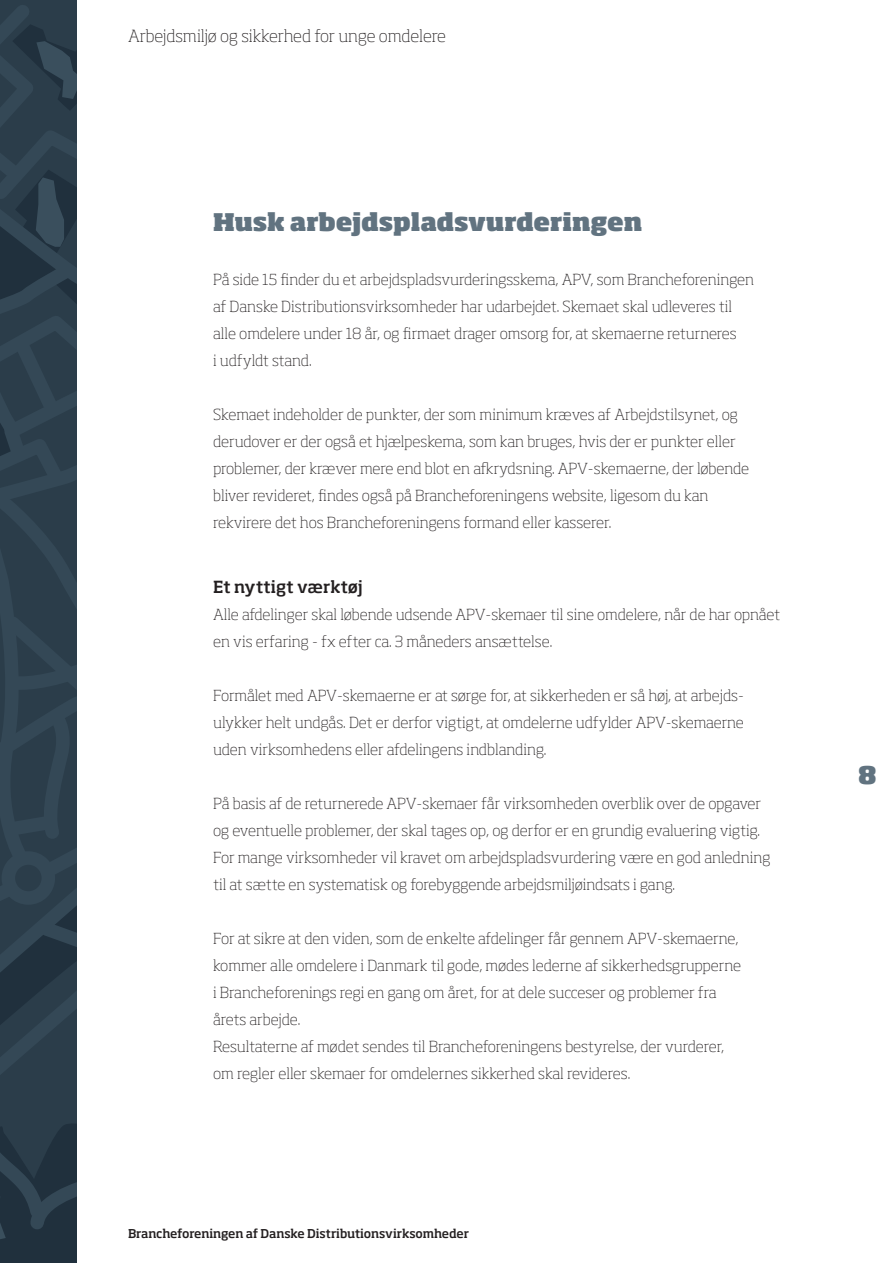
<style>
.page{position:relative;width:893px;height:1263px;background:#fff}
.page>*{position:absolute;margin:0;border:0;box-sizing:border-box;transform-origin:0 0}
.t1{font:800 24px "Soho Std";color:#617380}
.t2{font:200 16.5px "Soho Std";letter-spacing:-.005em;color:#231f20}
.t3{font:500 16.5px "Soho Std";color:#231f20}
.t4{font:200 15px/27px "Soho Std";color:#231f20}
.t5{font:500 12px "Soho Std";letter-spacing:-.005em;color:#231f20}
</style>
<div class="page">
<svg style="left:0;top:0;width:77px;height:1263px;background:#2c3e4b"></svg>
<p class="t2" style="left:128px;top:29px;width:319px">Arbejdsmiljø og sikkerhed for unge omdelere</p>
<h1 class="t1" style="left:213px;top:212px;width:431px">Husk arbejdspladsvurderingen</h1>
<p class="t4" style="left:213px;top:267px;width:542px">På side 15 finder du et arbejdspladsvurderingsskema, APV, som Brancheforeningen af Danske Distributionsvirksomheder har udarbejdet. Skemaet skal udleveres til alle omdelere under 18 år, og firmaet drager omsorg for, at skemaerne returneres<br>i udfyldt stand.</p>
<p class="t4" style="left:213px;top:402px;width:537px">Skemaet indeholder de punkter, der som minimum kræves af Arbejdstilsynet, og derudover er der også et hjælpeskema, som kan bruges, hvis der er punkter eller problemer, der kræver mere end blot en afkrydsning. APV-skemaerne, der løbende bliver revideret, findes også på Brancheforeningens website, ligesom du kan rekvirere det hos Brancheforeningens formand eller kasserer.</p>
<p class="t3" style="left:213px;top:580px;width:151px">Et nyttigt værktøj</p>
<p class="t4" style="left:213px;top:602px;width:568px">Alle afdelinger skal løbende udsende APV-skemaer til sine omdelere, når de har opnået en vis erfaring - fx efter ca. 3 måneders ansættelse.</p>
<p class="t4" style="left:213px;top:683px;width:532px;text-align:justify">Formålet med APV-skemaerne er at sørge for, at sikkerheden er så høj, at arbejds&shy;ulykker helt undgås. Det er derfor vigtigt, at omdelerne udfylder APV-skemaerne uden virksomhedens eller afdelingens indblanding.</p>
<p class="t4" style="left:213px;top:791px;width:559px">På basis af de returnerede APV-skemaer får virksomheden overblik over de opgaver og eventuelle problemer, der skal tages op, og derfor er en grundig evaluering vigtig.<br>For mange virksomheder vil kravet om arbejdspladsvurdering være en god anledning til at sætte en systematisk og forebyggende arbejdsmiljøindsats i gang.</p>
<p class="t4" style="left:213px;top:926px;width:529px">For at sikre at den viden, som de enkelte afdelinger får gennem APV-skemaerne, kommer alle omdelere i Danmark til gode, mødes lederne af sikkerhedsgrupperne i Brancheforenings regi en gang om året, for at dele succeser og problemer fra årets arbejde.<br>Resultaterne af mødet sendes til Brancheforeningens bestyrelse, der vurderer, om regler eller skemaer for omdelernes sikkerhed skal revideres.</p>
<p class="t5" style="left:128px;top:1229px;width:342px">Brancheforeningen af Danske Distributionsvirksomheder</p>
<h1 class="t1" style="left:858px;top:765px;width:20px">8</h1>
</div>
